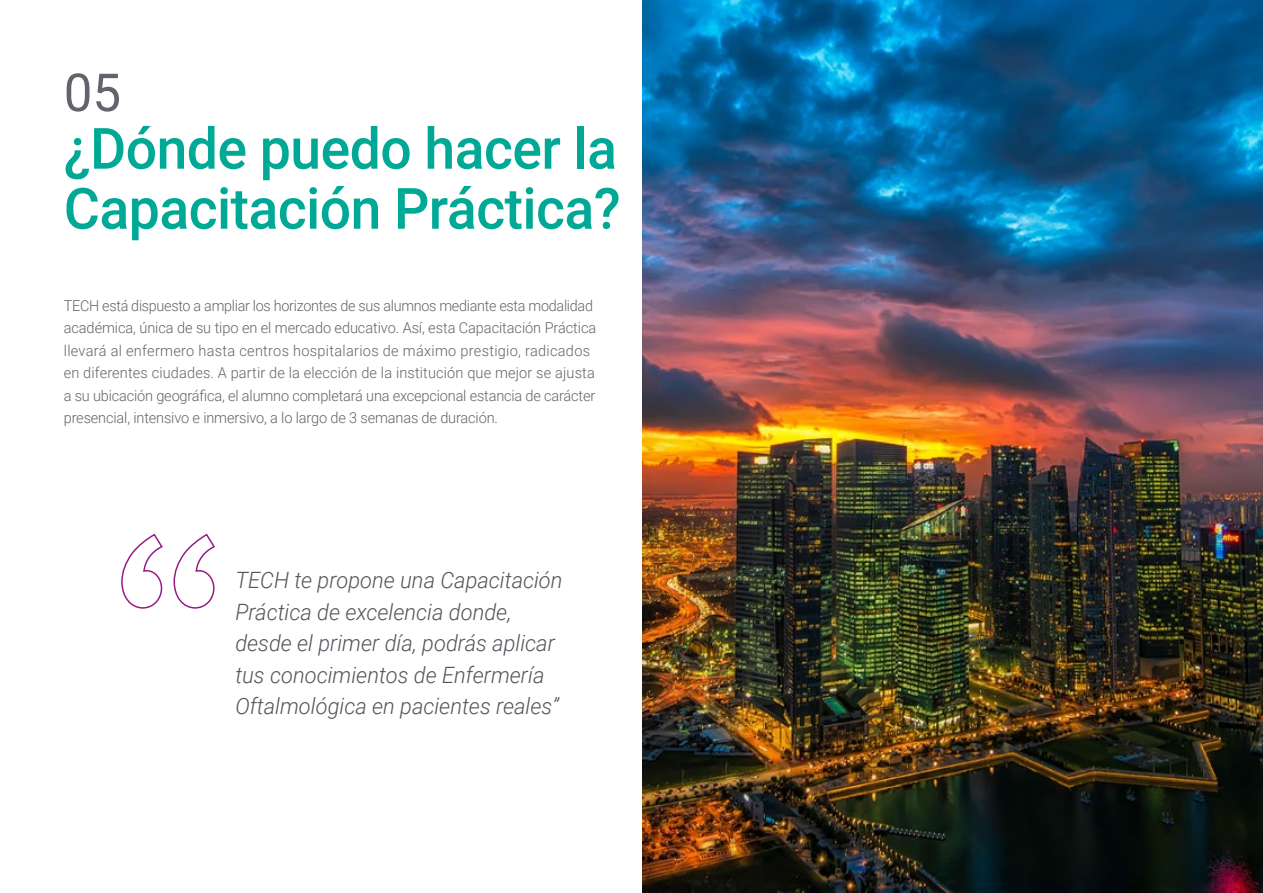
<style>
.page{position:relative;width:1263px;height:893px;background:#fff}
.page>*{position:absolute;margin:0;border:0;box-sizing:border-box;transform-origin:0 0}
.t1{font:500 57px/60px "Roboto";letter-spacing:-.01em;color:#00a996}
.t2{font:52.5px "Roboto";color:#61646a}
.t3{font:italic 300 22.5px/31.5px "Roboto";color:#52555b}
.t4{font:300 15px/22.5px "Roboto";letter-spacing:-.005em;color:#61646a;scale:.96 1}
</style>
<div class="page">
<svg style="left:121px;top:533px;width:94px;height:76px"></svg>
<img style="left:642px;top:0;width:621px;height:893px">
<h2 class="t2" style="left:64px;top:56px;width:59px">05</h2>
<h1 class="t1" style="left:64px;top:116px;width:558px">¿Dónde puedo hacer la<br>Capacitación Práctica?</h1>
<p class="t4" style="left:64px;top:293px;width:556px">TECH está dispuesto a ampliar los horizontes de sus alumnos mediante esta modalidad académica, única de su tipo en el mercado educativo. Así, esta Capacitación Práctica llevará al enfermero hasta centros hospitalarios de máximo prestigio, radicados en diferentes ciudades. A partir de la elección de la institución que mejor se ajusta a su ubicación geográfica, el alumno completará una excepcional estancia de carácter presencial, intensivo e inmersivo, a lo largo de 3 semanas de duración.</p>
<h3 class="t3" style="left:235px;top:564px;width:329px">TECH te propone una Capacitación Práctica de excelencia donde, desde el primer día, podrás aplicar tus conocimientos de Enfermería Oftalmológica en pacientes reales”</h3>
</div>
